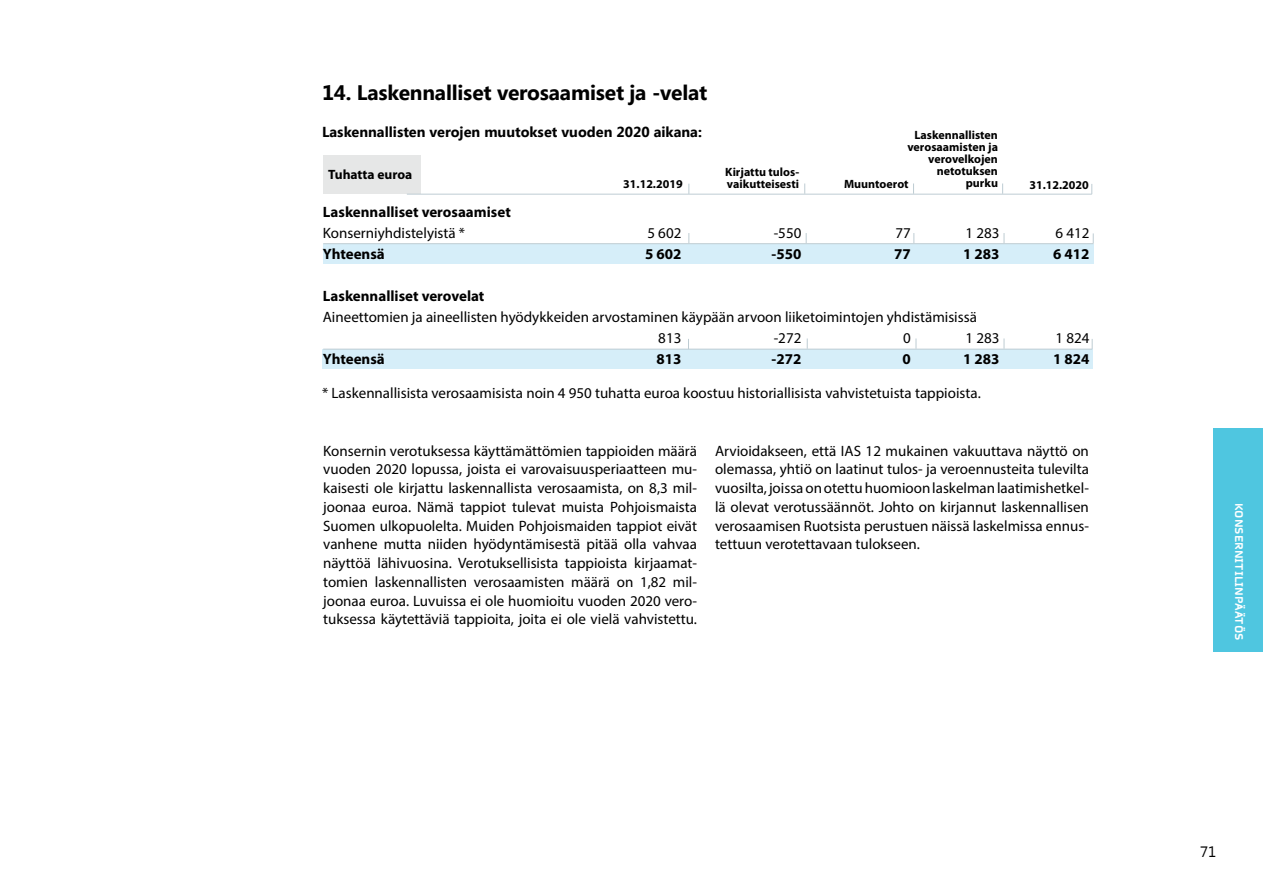
<style>
.page{position:relative;width:1263px;height:893px;background:#fff}
.page>*{position:absolute;margin:0;border:0;box-sizing:border-box;transform-origin:0 0}
.t1{font:700 21px "Segoe UI";letter-spacing:-.01em;color:#000}
.t2{font:15px/18.8px "Myriad Pro";color:#000;text-align:justify}
.t3{font:700 15px "Myriad Pro";color:#000}
.t4{font:15px "Segoe UI";color:#000}
.t5{font:700 14.4px "Segoe UI";color:#000}
.t6{font:700 13.5px "Myriad Pro";color:#000}
.t7{font:700 12px/12px "Myriad Pro";color:#000;text-align:right}
.t8{font:700 12px "Norwegian";color:#fff}
</style>
<div class="page">
<div style="left:323px;top:244px;width:771px;height:19px;background:#d6eef9"></div>
<div style="left:1213px;top:428px;width:50px;height:224px;background:#4fc6e0"></div>
<div style="left:323px;top:155px;width:98px;height:38px;background:#e6e7e7"></div>
<div style="left:322px;top:349px;width:770px;height:20px;background:#d6eef9"></div>
<hr style="left:407px;top:194px;width:685px;height:1px;background:#beccd3">
<hr style="left:323px;top:243px;width:770px;height:1px;background:#beccd3">
<hr style="left:323px;top:349px;width:769px;height:1px;background:#beccd3">
<p class="t1" style="left:322px;top:78px;width:387px">14. Laskennalliset verosaamiset ja -velat</p>
<p class="t5" style="left:322px;top:122px;width:381px">Laskennallisten verojen muutokset vuoden 2020 aikana:</p>
<p class="t6" style="left:328px;top:165px;width:86px">Tuhatta euroa</p>
<p class="t7" style="left:623px;top:177px;width:61px">31.12.2019</p>
<p class="t7" style="left:907px;top:128px;width:92px">Laskennallisten verosaamisten ja verovelkojen</p>
<p class="t7" style="left:937px;top:164px;width:63px">netotuksen</p>
<p class="t7" style="left:966px;top:176px;width:34px">purku</p>
<p class="t7" style="left:725px;top:165px;width:75px">Kirjattu tulos-</p>
<p class="t7" style="left:727px;top:177px;width:74px">vaikutteisesti</p>
<p class="t7" style="left:1029px;top:179px;width:61px">31.12.2020</p>
<p class="t7" style="left:844px;top:177px;width:66px">Muuntoerot</p>
<p class="t3" style="left:323px;top:203px;width:189px">Laskennalliset verosaamiset</p>
<p class="t2" style="left:323px;top:224px;width:144px">Konserniyhdistelyistä *</p>
<p class="t2" style="left:647px;top:224px;width:35px">5 602</p>
<p class="t2" style="left:774px;top:224px;width:29px">-550</p>
<p class="t2" style="left:895px;top:224px;width:17px">77</p>
<p class="t2" style="left:965px;top:224px;width:35px">1 283</p>
<p class="t2" style="left:1055px;top:224px;width:35px">6 412</p>
<p class="t3" style="left:323px;top:245px;width:64px">Yhteensä</p>
<p class="t3" style="left:645px;top:245px;width:38px">5 602</p>
<p class="t3" style="left:771px;top:245px;width:31px">-550</p>
<p class="t3" style="left:894px;top:245px;width:18px">77</p>
<p class="t3" style="left:963px;top:245px;width:38px">1 283</p>
<p class="t3" style="left:1053px;top:245px;width:38px">6 412</p>
<p class="t3" style="left:323px;top:287px;width:163px">Laskennalliset verovelat</p>
<p class="t2" style="left:323px;top:308px;width:656px">Aineettomien ja aineellisten hyödykkeiden arvostaminen käypään arvoon liiketoimintojen yhdistämisissä</p>
<p class="t2" style="left:658px;top:329px;width:25px">813</p>
<p class="t2" style="left:774px;top:329px;width:29px">-272</p>
<p class="t2" style="left:903px;top:329px;width:9px">0</p>
<p class="t2" style="left:965px;top:329px;width:35px">1 283</p>
<p class="t2" style="left:1055px;top:329px;width:35px">1 824</p>
<p class="t3" style="left:323px;top:350px;width:64px">Yhteensä</p>
<p class="t3" style="left:656px;top:350px;width:26px">813</p>
<p class="t3" style="left:771px;top:350px;width:31px">-272</p>
<p class="t3" style="left:902px;top:350px;width:10px">0</p>
<p class="t3" style="left:963px;top:350px;width:38px">1 283</p>
<p class="t3" style="left:1053px;top:350px;width:38px">1 824</p>
<p class="t2" style="left:322px;top:384px;width:660px">* Laskennallisista verosaamisista noin 4 950 tuhatta euroa koostuu historiallisista vahvistetuista tappioista.</p>
<p class="t2" style="left:323px;top:441px;width:375px">Konsernin verotuksessa käyttämättömien tappioiden määrä vuoden 2020 lopussa, joista ei varovaisuusperiaatteen mu&shy;kaisesti ole kirjattu laskennallista verosaamista, on 8,3 mil&shy;joonaa euroa. Nämä tappiot tulevat muista Pohjoismaista Suomen ulkopuolelta. Muiden Pohjoismaiden tappiot eivät vanhene mutta niiden hyödyntämisestä pitää olla vahvaa näyttöä lähivuosina. Verotuksellisista tappioista kirjaamat&shy;tomien laskennallisten verosaamisten määrä on 1,82 mil&shy;joonaa euroa. Luvuissa ei ole huomioitu vuoden 2020 vero&shy;tuksessa käytettäviä tappioita, joita ei ole vielä vahvistettu.</p>
<p class="t2" style="left:715px;top:441px;width:375px">Arvioidakseen, että IAS 12 mukainen vakuuttava näyttö on olemassa, yhtiö on laatinut tulos- ja veroennusteita tulevilta vuosilta, joissa on otettu huomioon laskelman laatimishetkel&shy;lä olevat verotussäännöt. Johto on kirjannut laskennallisen verosaamisen Ruotsista perustuen näissä laskelmissa ennus&shy;tettuun verotettavaan tulokseen.</p>
<p class="t8" style="left:1245px;top:503px;width:139px;rotate:90deg">KONSERNITILINPÄÄTÖS</p>
<p class="t4" style="left:1200px;top:841px;width:18px">71</p>
</div>
